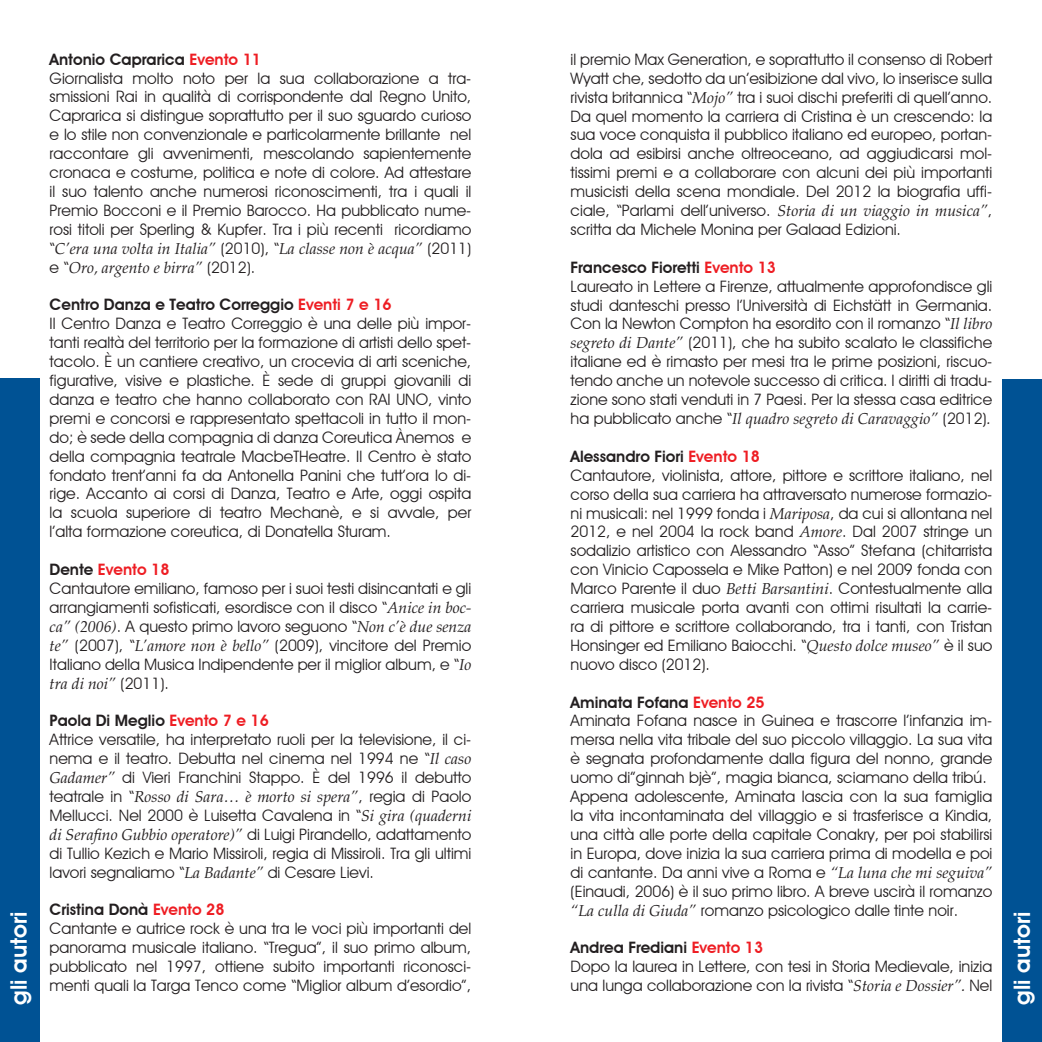
<style>
.page{position:relative;width:1042px;height:1042px;background:#fff}
.page>*{position:absolute;margin:0;border:0;box-sizing:border-box;transform-origin:0 0}
.Testo_normale{font:600 22.75px "Avant Garde IT Cby BT";color:#fff}
.No_Spacing{font:15.75px/18.9px "Avant Garde IT Cby BT";color:#231f20;text-align:justify}
.t1{font:600 15.75px "Avant Garde IT Cby BT";color:#231f20}
.t2{font:600 15.75px "Avant Garde IT Cby BT";color:#ee1d23}
.s1{color:#ee1d23}
.s2{font-family:"Palatino LT Std";font-style:italic}
.s3{color:#231f20}
</style>
<div class="page">
<div style="left:0;top:378px;width:39px;height:664px;background:#005294"></div>
<div style="left:1002px;top:379px;width:40px;height:663px;background:#005294"></div>
<p class="t1" style="left:50px;top:50px;width:213px">Antonio Caprarica <span class="s1">Evento 11</span></p>
<p class="No_Spacing" style="left:50px;top:68px;width:423px">Giornalista molto noto per la sua collaborazione a tra&shy;smissioni Rai in qualità di corrispondente dal Regno Unito, Caprarica si distingue soprattutto per il suo sguardo curioso e lo stile non convenzionale e particolarmente brillante nel raccontare gli avvenimenti, mescolando sapientemente cronaca e costume, politica e note di colore. Ad attestare il suo talento anche numerosi riconoscimenti, tra i quali il Premio Bocconi e il Premio Barocco. Ha pubblicato nume&shy;rosi titoli per Sperling &amp; Kupfer. Tra i più recenti ricordiamo “<span class="s2">C’era una volta in Italia”</span> (2010), “<span class="s2">La classe non è acqua”</span> (2011) e “<span class="s2">Oro, argento e birra”</span> (2012).</p>
<p class="t1" style="left:50px;top:295px;width:344px">Centro Danza e Teatro Correggio <span class="s1">Eventi 7 e 16</span></p>
<p class="No_Spacing" style="left:50px;top:314px;width:423px">Il Centro Danza e Teatro Correggio è una delle più impor&shy;tanti realtà del territorio per la formazione di artisti dello spet&shy;tacolo. È un cantiere creativo, un crocevia di arti sceniche, figurative, visive e plastiche. È sede di gruppi giovanili di danza e teatro che hanno collaborato con RAI UNO, vinto premi e concorsi e rappresentato spettacoli in tutto il mon&shy;do; è sede della compagnia di danza Coreutica Ànemos e della compagnia teatrale MacbeTHeatre. Il Centro è stato fondato trent’anni fa da Antonella Panini che tutt’ora lo di&shy;rige. Accanto ai corsi di Danza, Teatro e Arte, oggi ospita la scuola superiore di teatro Mechanè, e si avvale, per l’alta formazione coreutica, di Donatella Sturam.</p>
<p class="t2" style="left:50px;top:560px;width:121px"><span class="s3">Dente</span> Evento 18</p>
<p class="No_Spacing" style="left:50px;top:579px;width:423px">Cantautore emiliano, famoso per i suoi testi disincantati e gli arrangiamenti sofisticati, esordisce con il disco “<span class="s2">Anice in boc&shy;ca” (2006)</span>. A questo primo lavoro seguono “<span class="s2">Non c’è due senza te”</span> (2007), “<span class="s2">L’amore non è bello”</span> (2009), vincitore del Premio Italiano della Musica Indipendente per il miglior album, e “<span class="s2">Io tra di noi”</span> (2011).</p>
<p class="t1" style="left:50px;top:711px;width:221px">Paola Di Meglio <span class="s1">Evento 7 e 16</span></p>
<p class="No_Spacing" style="left:50px;top:730px;width:423px">Attrice versatile, ha interpretato ruoli per la televisione, il ci&shy;nema e il teatro. Debutta nel cinema nel 1994 ne “<span class="s2">Il caso Gadamer”</span> di Vieri Franchini Stappo. È del 1996 il debutto teatrale in “<span class="s2">Rosso di Sara… è morto si spera”</span>, regia di Paolo Mellucci. Nel 2000 è Luisetta Cavalena in “<span class="s2">Si gira (quaderni di Serafino Gubbio operatore)”</span> di Luigi Pirandello, adattamento di Tullio Kezich e Mario Missiroli, regia di Missiroli. Tra gli ultimi lavori segnaliamo “<span class="s2">La Badante”</span> di Cesare Lievi.</p>
<p class="t1" style="left:50px;top:900px;width:176px">Cristina Donà <span class="s1">Evento 28</span></p>
<p class="No_Spacing" style="left:50px;top:919px;width:423px">Cantante e autrice rock è una tra le voci più importanti del panorama musicale italiano. “Tregua”, il suo primo album, pubblicato nel 1997, ottiene subito importanti riconosci&shy;menti quali la Targa Tenco come “Miglior album d’esordio”,</p>
<p class="No_Spacing" style="left:570px;top:50px;width:423px">il premio Max Generation, e soprattutto il consenso di Robert Wyatt che, sedotto da un’esibizione dal vivo, lo inserisce sulla rivista britannica “<span class="s2">Mojo”</span> tra i suoi dischi preferiti di quell’anno.<br>Da quel momento la carriera di Cristina è un crescendo: la sua voce conquista il pubblico italiano ed europeo, portan&shy;dola ad esibirsi anche oltreoceano, ad aggiudicarsi mol&shy;tissimi premi e a collaborare con alcuni dei più importanti musicisti della scena mondiale. Del 2012 la biografia uffi&shy;ciale, “Parlami dell’universo. <span class="s2">Storia di un viaggio in musica”</span>, scritta da Michele Monina per Galaad Edizioni.</p>
<p class="t1" style="left:570px;top:258px;width:207px">Francesco Fioretti <span class="s1">Evento 13</span></p>
<p class="No_Spacing" style="left:570px;top:276px;width:423px">Laureato in Lettere a Firenze, attualmente approfondisce gli studi danteschi presso l’Università di Eichstätt in Germania.<br>Con la Newton Compton ha esordito con il romanzo “<span class="s2">Il libro segreto di Dante”</span> (2011), che ha subito scalato le classifiche italiane ed è rimasto per mesi tra le prime posizioni, riscuo&shy;tendo anche un notevole successo di critica. I diritti di tradu&shy;zione sono stati venduti in 7 Paesi. Per la stessa casa editrice ha pubblicato anche “<span class="s2">Il quadro segreto di Caravaggio”</span> (2012)<span class="s2">.</span></p>
<p class="t1" style="left:570px;top:447px;width:191px">Alessandro Fiori <span class="s1">Evento 18</span></p>
<p class="No_Spacing" style="left:570px;top:465px;width:423px">Cantautore, violinista, attore, pittore e scrittore italiano, nel corso della sua carriera ha attraversato numerose formazio&shy;ni musicali: nel 1999 fonda i <span class="s2">Mariposa</span>, da cui si allontana nel 2012, e nel 2004 la rock band <span class="s2">Amore</span>. Dal 2007 stringe un sodalizio artistico con Alessandro “Asso” Stefana (chitarrista con Vinicio Capossela e Mike Patton) e nel 2009 fonda con Marco Parente il duo <span class="s2">Betti Barsantini</span>. Contestualmente alla carriera musicale porta avanti con ottimi risultati la carrie&shy;ra di pittore e scrittore collaborando, tra i tanti, con Tristan Honsinger ed Emiliano Baiocchi. “<span class="s2">Questo dolce museo”</span> è il suo nuovo disco (2012).</p>
<p class="t1" style="left:570px;top:692px;width:196px">Aminata Fofana <span class="s1">Evento 25</span></p>
<p class="No_Spacing" style="left:570px;top:711px;width:423px">Aminata Fofana nasce in Guinea e trascorre l’infanzia im&shy;mersa nella vita tribale del suo piccolo villaggio. La sua vita è segnata profondamente dalla figura del nonno, grande uomo di”ginnah bjè”, magia bianca, sciamano della tribú.</p>
<p class="No_Spacing" style="left:570px;top:787px;width:423px">Appena adolescente, Aminata lascia con la sua famiglia la vita incontaminata del villaggio e si trasferisce a Kindia, una città alle porte della capitale Conakry, per poi stabilirsi in Europa, dove inizia la sua carriera prima di modella e poi di cantante. Da anni vive a Roma e <span class="s2">“La luna che mi seguiva” </span>(Einaudi, 2006) è il suo primo libro. A breve uscirà il romanzo <span class="s2">“La culla di Giuda”</span> romanzo psicologico dalle tinte noir.</p>
<p class="t1" style="left:570px;top:938px;width:194px">Andrea Frediani <span class="s1">Evento 13</span></p>
<p class="No_Spacing" style="left:570px;top:957px;width:423px">Dopo la laurea in Lettere, con tesi in Storia Medievale, inizia una lunga collaborazione con la rivista “<span class="s2">Storia e Dossier”.</span> Nel</p>
<p class="Testo_normale" style="left:5px;top:1005px;width:94px;rotate:-90deg">gli autori</p>
<p class="Testo_normale" style="left:1008px;top:1005px;width:94px;rotate:-90deg">gli autori</p>
</div>
